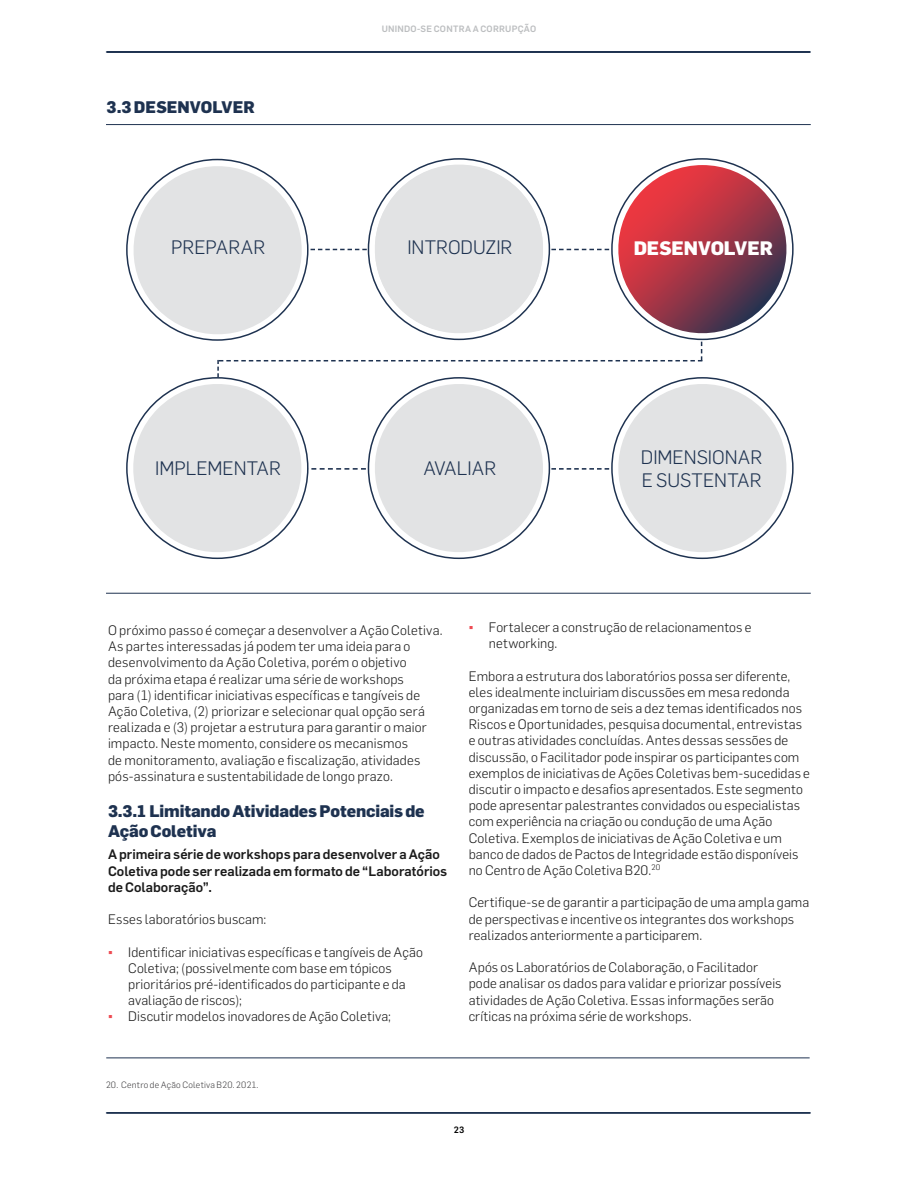
<style>
.page{position:relative;width:918px;height:1188px;background:#fff}
.page>*{position:absolute;margin:0;border:0;box-sizing:border-box;transform-origin:0 0}
.t1{font:300 19.2px/23.9px "Flama";color:#1e3250}
.t2{font:800 19.2px "Flama";letter-spacing:-.005em;color:#fff}
.t3{font:800 16.5px/19.8px "Flama";letter-spacing:-.005em;color:#1e3250}
.t4{font:300 13.5px/16.2px "Flama";letter-spacing:.01em;color:#1a1a1a}
.t5{font:500 13.5px/16.2px "Flama";color:#1a1a1a}
.Footnotes{font:300 9px "Flama";letter-spacing:.03em;color:#414042}
.t6{font:500 9px "Flama";letter-spacing:.025em;color:#bcbec0}
.t7{font:500 9px "Flama";color:#000}
.s1{font-family:"Arial";font-weight:400;color:#ee4b53}
</style>
<div class="page">
<hr style="left:106px;top:52px;width:704px;height:1px;background:#1e3250">
<hr style="left:106px;top:1113px;width:704px;height:1px;background:#1e3250">
<hr style="left:106px;top:1058px;width:704px;height:1px;background:#1e3250">
<hr style="left:106px;top:124px;width:705px;height:1px;background:#1e3250">
<hr style="left:106px;top:593px;width:705px;height:1px;background:#1e3250">
<svg style="left:126px;top:158px;width:668px;height:402px"></svg>
<p class="t3" style="left:107px;top:96px;width:150px">3.3 DESENVOLVER</p>
<p class="t6" style="left:382px;top:22px;width:156px">UNINDO-SE CONTRA A CORRUPÇÃO</p>
<p class="t1" style="left:171px;top:234px;width:96px">PREPARAR</p>
<p class="t1" style="left:407px;top:234px;width:106px">INTRODUZIR</p>
<p class="t2" style="left:634px;top:234px;width:141px">DESENVOLVER</p>
<p class="t1" style="left:487px;top:236px;width:25px">CE</p>
<p class="t1" style="left:155px;top:455px;width:127px">IMPLEMENTAR</p>
<p class="t1" style="left:423px;top:455px;width:74px">AVALIAR</p>
<p class="t1" style="left:641px;top:444px;width:123px">DIMENSIONAR<br>E SUSTENTAR</p>
<p class="t4" style="left:108px;top:621px;width:336px">O próximo passo é começar a desenvolver a Ação Coletiva.<br>As partes interessadas já podem ter uma ideia para o desenvolvimento da Ação Coletiva, porém o objetivo<br>da próxima etapa é realizar uma série de workshops<br>para (1) identificar iniciativas específicas e tangíveis de Ação Coletiva, (2) priorizar e selecionar qual opção será realizada e (3) projetar a estrutura para garantir o maior impacto. Neste momento, considere os mecanismos<br>de monitoramento, avaliação e fiscalização, atividades pós-assinatura e sustentabilidade de longo prazo.</p>
<p class="t3" style="left:108px;top:800px;width:318px">3.3.1 Limitando Atividades Potenciais de<br>Ação Coletiva</p>
<p class="t5" style="left:108px;top:846px;width:341px">A primeira série de workshops para desenvolver a Ação<br>Coletiva pode ser realizada em formato de “Laboratórios de Colaboração”.</p>
<p class="t4" style="left:108px;top:911px;width:160px">Esses laboratórios buscam:</p>
<p class="t4" style="left:128px;top:943px;width:296px;text-indent:-20px"><span class="s1">▪</span> Identificar iniciativas específicas e tangíveis de Ação Coletiva; (possivelmente com base em tópicos prioritários pré-identificados do participante e da avaliação de riscos);</p>
<p class="t4" style="left:108px;top:1008px;width:285px"><span class="s1">▪</span> Discutir modelos inovadores de Ação Coletiva;</p>
<p class="t4" style="left:489px;top:618px;width:264px;text-indent:-20px"><span class="s1">▪</span> Fortalecer a construção de relacionamentos e networking.</p>
<p class="t4" style="left:469px;top:667px;width:343px">Embora a estrutura dos laboratórios possa ser diferente, eles idealmente incluiriam discussões em mesa redonda organizadas em torno de seis a dez temas identificados nos Riscos e Oportunidades, pesquisa documental, entrevistas e outras atividades concluídas. Antes dessas sessões de discussão, o Facilitador pode inspirar os participantes com exemplos de iniciativas de Ações Coletivas bem-sucedidas e discutir o impacto e desafios apresentados. Este segmento pode apresentar palestrantes convidados ou especialistas com experiência na criação ou condução de uma Ação Coletiva. Exemplos de iniciativas de Ação Coletiva e um banco de dados de Pactos de Integridade estão disponíveis no Centro de Ação Coletiva B20.<sup>20</sup></p>
<p class="t4" style="left:469px;top:894px;width:342px">Certifique-se de garantir a participação de uma ampla gama de perspectivas e incentive os integrantes dos workshops realizados anteriormente a participarem.</p>
<p class="t4" style="left:469px;top:958px;width:314px">Após os Laboratórios de Colaboração, o Facilitador pode analisar os dados para validar e priorizar possíveis atividades de Ação Coletiva. Essas informações serão críticas na próxima série de workshops.</p>
<p class="Footnotes" style="left:106px;top:1079px;width:154px">20. Centro de Ação Coletiva B20. 2021.</p>
<p class="t7" style="left:454px;top:1123px;width:12px">23</p>
</div>
